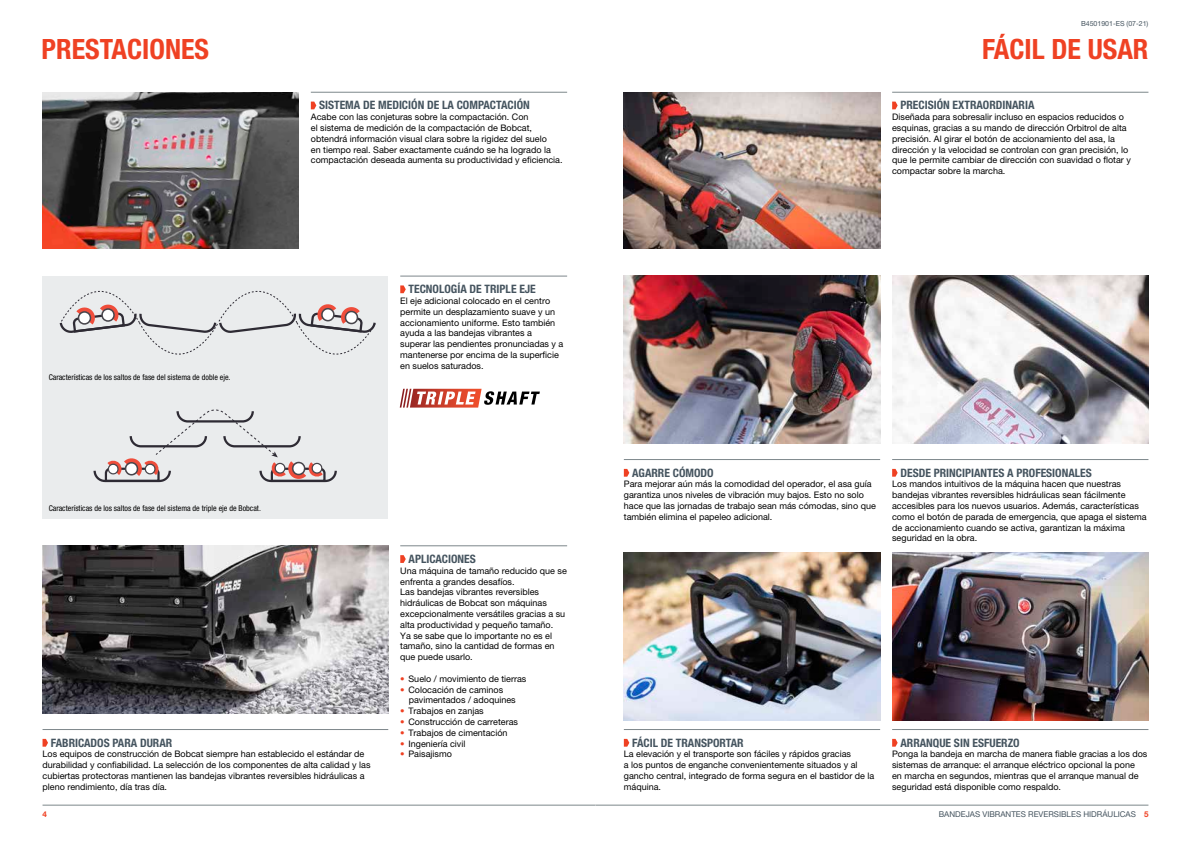
<style>
.page{position:relative;width:1191px;height:842px;background:#fff}
.page>*{position:absolute;margin:0;border:0;box-sizing:border-box;transform-origin:0 0}
.t1{font:700 condensed 28px "Helvetica Neue LT Pro";color:#ef4123}
.t2{font:700 condensed 11.6px "Helvetica Neue LT Pro";color:#45545f}
.t3{font:9px/10.8px "Helvetica Neue LT Pro";color:#000}
.t4{font:condensed 8px "Helvetica Neue LT Pro";color:#000}
.t5{font:8px "Helvetica Neue LT Pro";color:#45545f}
.t6{font:700 8px "Helvetica Neue LT Pro";color:#ef4123}
.t7{font:7px "Helvetica Neue LT Pro";color:#45545f}
.s1{font-weight:700;color:#ef4123}
</style>
<div class="page">
<img style="left:624px;top:92px;width:256px;height:157px">
<img style="left:43px;top:546px;width:345px;height:167px">
<img style="left:43px;top:92px;width:256px;height:157px">
<img style="left:624px;top:553px;width:256px;height:167px">
<img style="left:624px;top:276px;width:256px;height:167px">
<img style="left:892px;top:276px;width:256px;height:167px">
<img style="left:892px;top:553px;width:256px;height:167px">
<div style="left:43px;top:373px;width:345px;height:146px;background:#eaeced"></div>
<div style="left:43px;top:276px;width:345px;height:102px;background:#eaeced"></div>
<svg style="left:59px;top:291px;width:317px;height:64px"></svg>
<svg style="left:93px;top:409px;width:244px;height:74px"></svg>
<svg style="left:400px;top:389px;width:140px;height:19px"></svg>
<hr style="left:892px;top:92px;width:256px;height:1px;background:#7d878b">
<svg style="left:892px;top:102px;width:5px;height:7px"></svg>
<hr style="left:624px;top:729px;width:256px;height:1px;background:#7d878b">
<svg style="left:624px;top:739px;width:5px;height:8px"></svg>
<hr style="left:624px;top:459px;width:256px;height:1px;background:#7d878b">
<svg style="left:624px;top:469px;width:5px;height:8px"></svg>
<hr style="left:892px;top:459px;width:256px;height:1px;background:#7d878b">
<svg style="left:892px;top:469px;width:5px;height:8px"></svg>
<hr style="left:892px;top:729px;width:256px;height:1px;background:#7d878b">
<svg style="left:892px;top:739px;width:5px;height:8px"></svg>
<hr style="left:311px;top:92px;width:256px;height:1px;background:#7d878b">
<svg style="left:311px;top:102px;width:5px;height:7px"></svg>
<hr style="left:400px;top:546px;width:167px;height:1px;background:#7d878b">
<svg style="left:400px;top:555px;width:6px;height:8px"></svg>
<hr style="left:400px;top:276px;width:167px;height:1px;background:#7d878b">
<svg style="left:400px;top:285px;width:6px;height:8px"></svg>
<hr style="left:43px;top:729px;width:345px;height:1px;background:#7d878b">
<svg style="left:43px;top:739px;width:5px;height:8px"></svg>
<hr style="left:43px;top:805px;width:552px;height:1px;background:#7d878b">
<hr style="left:595px;top:805px;width:553px;height:1px;background:#7d878b">
<p class="t7" style="left:1081px;top:19px;width:69px">B4501901-ES (07-21)</p>
<h1 class="t1" style="left:42px;top:32px;width:169px">PRESTACIONES</h1>
<h1 class="t1" style="left:982px;top:32px;width:168px">FÁCIL DE USAR</h1>
<p class="t2" style="left:900px;top:98px;width:136px">PRECISIÓN EXTRAORDINARIA</p>
<p class="t3" style="left:892px;top:111px;width:240px">Diseñada para sobresalir incluso en espacios reducidos o esquinas, gracias a su mando de dirección Orbitrol de alta precisión. Al girar el botón de accionamiento del asa, la dirección y la velocidad se controlan con gran precisión, lo que le permite cambiar de dirección con suavidad o flotar y compactar sobre la marcha.</p>
<p class="t2" style="left:319px;top:98px;width:212px">SISTEMA DE MEDICIÓN DE LA COMPACTACIÓN</p>
<p class="t3" style="left:311px;top:111px;width:253px">Acabe con las conjeturas sobre la compactación. Con<br>el sistema de medición de la compactación de Bobcat, obtendrá información visual clara sobre la rigidez del suelo<br>en tiempo real. Saber exactamente cuándo se ha logrado la compactación deseada aumenta su productividad y eficiencia.</p>
<p class="t4" style="left:49px;top:373px;width:183px">Características de los saltos de fase del sistema de doble eje.</p>
<p class="t4" style="left:49px;top:503px;width:214px">Características de los saltos de fase del sistema de triple eje de Bobcat.</p>
<p class="t2" style="left:408px;top:282px;width:129px">TECNOLOGÍA DE TRIPLE EJE</p>
<p class="t3" style="left:400px;top:295px;width:165px">El eje adicional colocado en el centro permite un desplazamiento suave y un accionamiento uniforme. Esto también ayuda a las bandejas vibrantes a superar las pendientes pronunciadas y a mantenerse por encima de la superficie en suelos saturados.</p>
<p class="t2" style="left:632px;top:465px;width:83px">AGARRE CÓMODO</p>
<p class="t3" style="left:624px;top:479px;width:253px">Para mejorar aún más la comodidad del operador, el asa guía garantiza unos niveles de vibración muy bajos. Esto no solo hace que las jornadas de trabajo sean más cómodas, sino que también elimina el papeleo adicional.</p>
<p class="t2" style="left:900px;top:465px;width:193px">DESDE PRINCIPIANTES A PROFESIONALES</p>
<p class="t3" style="left:892px;top:479px;width:256px">Los mandos intuitivos de la máquina hacen que nuestras bandejas vibrantes reversibles hidráulicas sean fácilmente accesibles para los nuevos usuarios. Además, características como el botón de parada de emergencia, que apaga el sistema de accionamiento cuando se activa, garantizan la máxima seguridad en la obra.</p>
<p class="t2" style="left:408px;top:552px;width:69px">APLICACIONES</p>
<p class="t3" style="left:400px;top:565px;width:168px">Una máquina de tamaño reducido que se enfrenta a grandes desafíos.<br>Las bandejas vibrantes reversibles hidráulicas de Bobcat son máquinas excepcionalmente versátiles gracias a su alta productividad y pequeño tamaño.<br>Ya se sabe que lo importante no es el tamaño, sino la cantidad de formas en que puede usarlo.</p>
<p class="t3" style="left:400px;top:673px;width:128px"><span class="s1">•</span> Suelo / movimiento de tierras</p>
<p class="t3" style="left:409px;top:684px;width:108px;text-indent:-9px"><span class="s1">•</span> Colocación de caminos pavimentados / adoquines</p>
<p class="t3" style="left:400px;top:705px;width:85px"><span class="s1">•</span> Trabajos en zanjas</p>
<p class="t3" style="left:400px;top:716px;width:119px"><span class="s1">•</span> Construcción de carreteras</p>
<p class="t3" style="left:400px;top:727px;width:109px"><span class="s1">•</span> Trabajos de cimentación</p>
<p class="t3" style="left:400px;top:738px;width:67px"><span class="s1">•</span> Ingeniería civil</p>
<p class="t3" style="left:400px;top:749px;width:53px"><span class="s1">•</span> Paisajismo</p>
<p class="t2" style="left:632px;top:735px;width:113px">FÁCIL DE TRANSPORTAR</p>
<p class="t3" style="left:624px;top:749px;width:252px">La elevación y el transporte son fáciles y rápidos gracias<br>a los puntos de enganche convenientemente situados y al gancho central, integrado de forma segura en el bastidor de la máquina.</p>
<p class="t2" style="left:51px;top:735px;width:123px">FABRICADOS PARA DURAR</p>
<p class="t3" style="left:43px;top:749px;width:329px">Los equipos de construcción de Bobcat siempre han establecido el estándar de durabilidad y confiabilidad. La selección de los componentes de alta calidad y las cubiertas protectoras mantienen las bandejas vibrantes reversibles hidráulicas a pleno rendimiento, día tras día.</p>
<p class="t6" style="left:43px;top:809px;width:6px">4</p>
<p class="t5" style="left:938px;top:810px;width:211px">BANDEJAS VIBRANTES REVERSIBLES HIDRÁULICAS <span class="s1">5</span></p>
<p class="t2" style="left:900px;top:735px;width:121px">ARRANQUE SIN ESFUERZO</p>
<p class="t3" style="left:892px;top:749px;width:257px">Ponga la bandeja en marcha de manera fiable gracias a los dos sistemas de arranque: el arranque eléctrico opcional la pone<br>en marcha en segundos, mientras que el arranque manual de seguridad está disponible como respaldo.</p>
</div>
